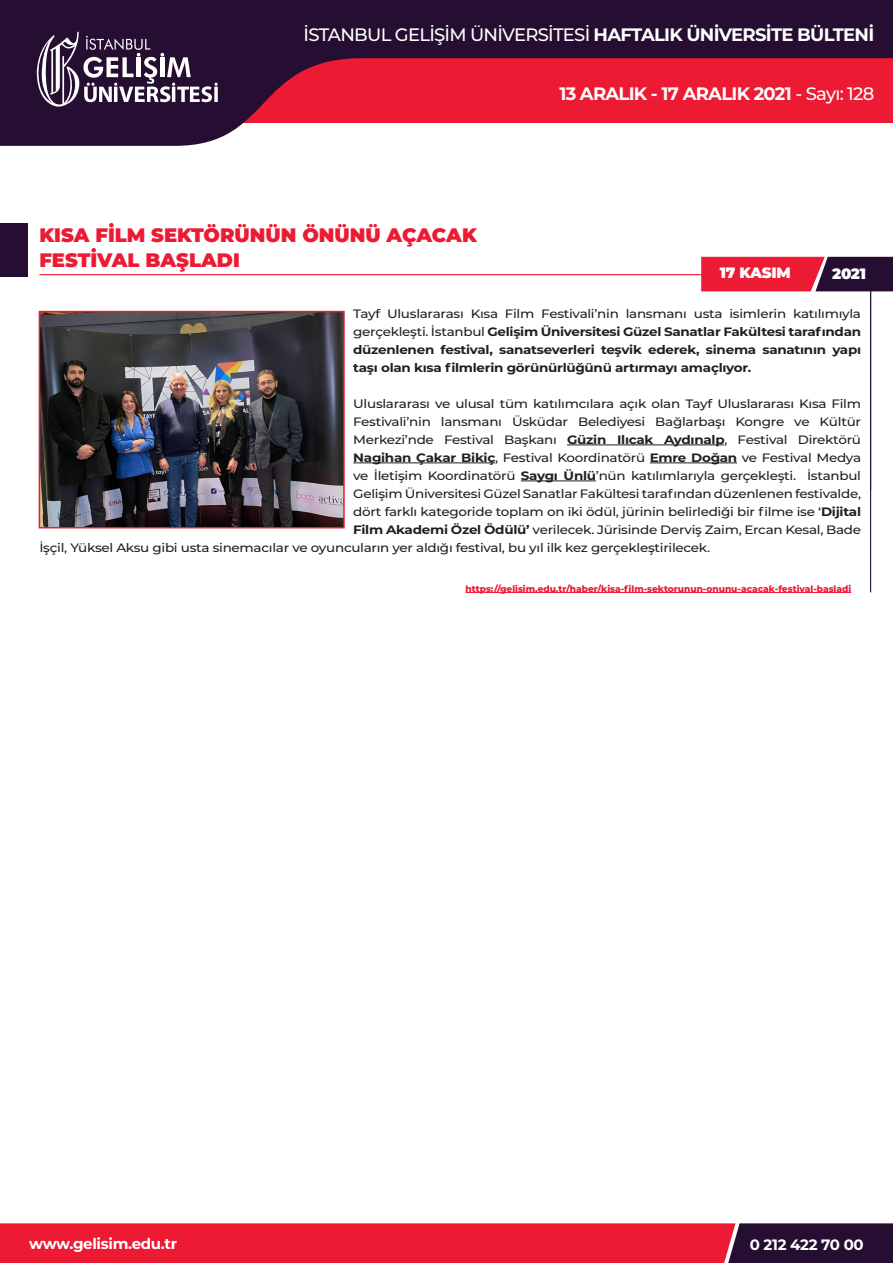
<style>
.page{position:relative;width:893px;height:1263px;background:#fff}
.page>*{position:absolute;margin:0;border:0;box-sizing:border-box;transform-origin:0 0}
.t1{font:900 19.5px "Montserrat";color:#ed1a33}
.t2{font:500 18px "Montserrat";letter-spacing:-.04em;color:#fff}
.t3{font:700 18px "Montserrat";letter-spacing:-.04em;color:#fff}
.t4{font:700 15px "Montserrat";letter-spacing:-.02em;color:#fff}
.t5{font:900 15px "Montserrat";letter-spacing:-.02em;color:#fff}
.t6{font:500 12.15px "Montserrat";letter-spacing:-.02em;color:#231f20;scale:1.11 1}
.t7{font:700 12.15px/18px "Montserrat";letter-spacing:-.02em;color:#231f20;text-align:justify;scale:1.11 1}
.t8{font:800 9px "Montserrat";color:#ed1a33}
.s1{font-weight:700}
.s2{font-weight:500}
</style>
<div class="page">
<svg style="left:0;top:0;width:893px;height:146px;background:#86324d"></svg>
<svg style="left:33px;top:32px;width:185px;height:76px"></svg>
<svg style="left:0;top:1223px;width:893px;height:40px;background:#c91b35"></svg>
<hr style="left:466px;top:592px;width:385px;height:1px;background:#ed1a33">
<div style="left:0;top:223px;width:28px;height:54px;background:#250e31"></div>
<hr style="left:39px;top:274px;width:681px;height:1px;background:#ed1a33">
<svg style="left:701px;top:257px;width:192px;height:34px;background:#a31a36"></svg>
<hr style="left:870px;top:266px;width:1px;height:326px;background:#250e31">
<hr style="left:567px;top:445px;width:157px;height:1px;background:#231f20">
<hr style="left:353px;top:463px;width:142px;height:1px;background:#231f20">
<hr style="left:650px;top:463px;width:87px;height:1px;background:#231f20">
<hr style="left:521px;top:481px;width:75px;height:1px;background:#231f20">
<img style="left:42px;top:314px;width:300px;height:211px">
<div style="left:39px;top:311px;width:306px;height:217px;border:2px solid #ed1a33"></div>
<p class="t2" style="left:304px;top:22px;width:572px">İSTANBUL GELİŞİM ÜNİVERSİTESİ <span class="s1">HAFTALIK ÜNİVERSİTE BÜLTENİ</span></p>
<p class="t3" style="left:559px;top:81px;width:317px">13 ARALIK - 17 ARALIK 2021 <span class="s2">- Sayı: 128</span></p>
<p class="t1" style="left:39px;top:220px;width:439px">KISA FİLM SEKTÖRÜNÜN ÖNÜNÜ AÇACAK</p>
<p class="t1" style="left:39px;top:246px;width:202px">FESTİVAL BAŞLADI</p>
<p class="t7" style="left:353px;top:304px;width:459px"><span class="s2">Tayf Uluslararası Kısa Film Festivali’nin lansmanı usta isimlerin katılımıyla gerçekleşti. İstanbul</span> Gelişim Üniversitesi Güzel Sanatlar Fakültesi tarafından düzenlenen festival, sanatseverleri teşvik ederek, sinema sanatının yapı taşı olan kısa filmlerin görünürlüğünü artırmayı amaçlıyor.</p>
<p class="t6" style="left:353px;top:395px;width:459px">Uluslararası ve ulusal tüm katılımcılara açık olan Tayf Uluslararası Kısa Film</p>
<p class="t6" style="left:353px;top:413px;width:459px">Festivali’nin lansmanı Üsküdar Belediyesi Bağlarbaşı Kongre ve Kültür</p>
<p class="t6" style="left:353px;top:431px;width:459px">Merkezi’nde Festival Başkanı <span class="s1">Güzin Ilıcak Aydınalp</span>, Festival Direktörü</p>
<p class="t6" style="left:353px;top:449px;width:459px"><span class="s1">Nagihan Çakar Bikiç</span>, Festival Koordinatörü <span class="s1">Emre Doğan</span> ve Festival Medya</p>
<p class="t6" style="left:353px;top:467px;width:459px">ve İletişim Koordinatörü <span class="s1">Saygı Ünlü</span>’nün katılımlarıyla gerçekleşti. İstanbul</p>
<p class="t6" style="left:353px;top:485px;width:459px">Gelişim Üniversitesi Güzel Sanatlar Fakültesi tarafından düzenlenen festivalde,</p>
<p class="t6" style="left:353px;top:503px;width:459px">dört farklı kategoride toplam on iki ödül, jürinin belirlediği bir filme ise ‘<span class="s1">Dijital</span></p>
<p class="t6" style="left:353px;top:521px;width:459px"><span class="s1">Film Akademi Özel Ödülü’</span> verilecek. Jürisinde Derviş Zaim, Ercan Kesal, Bade</p>
<p class="t6" style="left:39px;top:539px;width:606px">İşçil, Yüksel Aksu gibi usta sinemacılar ve oyuncuların yer aldığı festival, bu yıl ilk kez gerçekleştirilecek.</p>
<p class="t5" style="left:720px;top:262px;width:72px">17 KASIM</p>
<p class="t5" style="left:832px;top:262px;width:35px">2021</p>
<p class="t8" style="left:466px;top:582px;width:387px">https://gelisim.edu.tr/haber/kisa-film-sektorunun-onunu-acacak-festival-basladi</p>
<p class="t4" style="left:29px;top:1233px;width:150px">www.gelisim.edu.tr</p>
<p class="t4" style="left:750px;top:1234px;width:116px">0 212 422 70 00</p>
</div>
